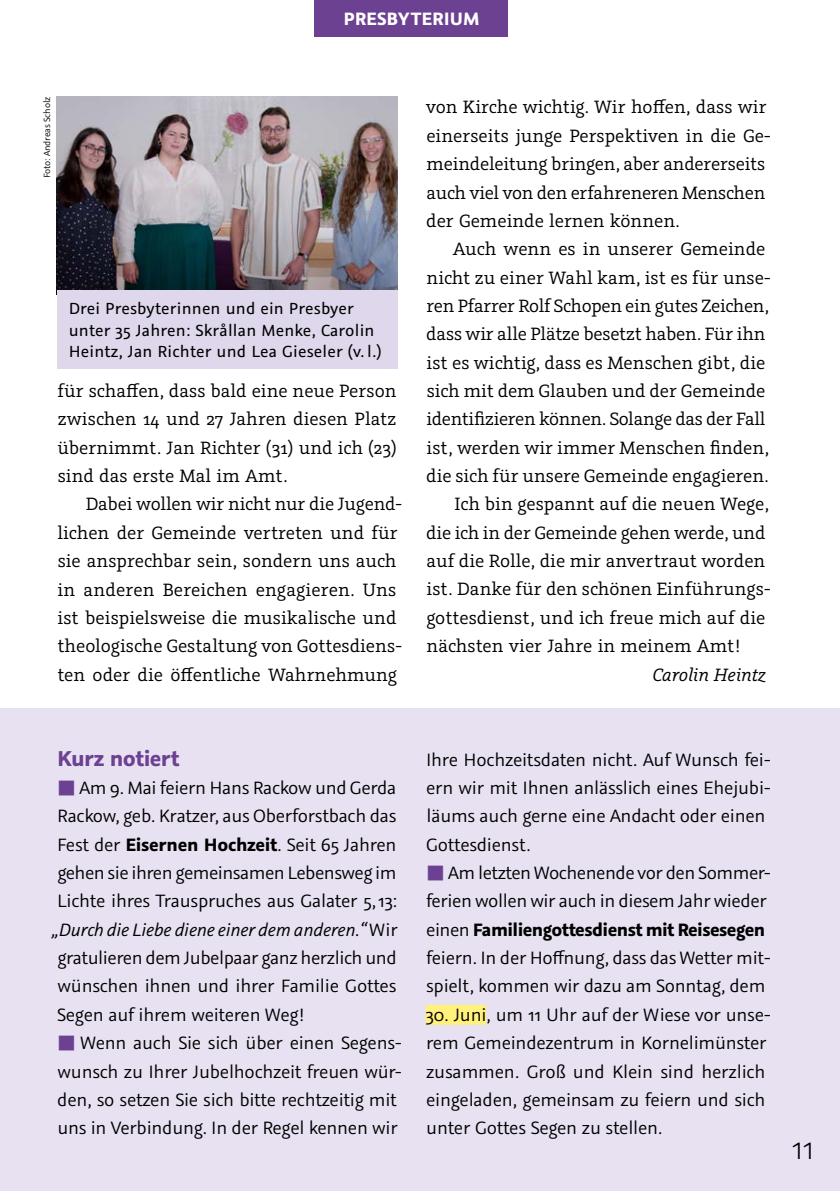
<style>
.page{position:relative;width:840px;height:1191px;background:#fff}
.page>*{position:absolute;margin:0;border:0;box-sizing:border-box;transform-origin:0 0}
.t1{font:300 36px "Graublau Sans";color:#000}
.t2{font:700 24px "Graublau Sans";letter-spacing:-.025em;color:#6c4192}
.t3{font:20px/28.4px "Graublau Slab";letter-spacing:-.005em;color:#000}
.t4{font:20px/28.4px "Graublau Sans";letter-spacing:-.015em;color:#000}
.t5{font:italic 20px "Graublau Slab";color:#000}
.t6{font:700 20px "Graublau Sans";color:#fff}
.t7{font:18px/21.6px "Graublau Sans";letter-spacing:.01em;color:#000}
.t8{font:10px "Graublau Sans";letter-spacing:-.015em;color:#000}
.s1{color:#6c4192}
.s2{font-weight:700}
.s3{font-style:italic}
</style>
<div class="page">
<div style="left:0;top:709px;width:839px;height:482px;background:#e7e1f1"></div>
<img style="left:57px;top:96px;width:340px;height:194px">
<div style="left:57px;top:290px;width:340px;height:79px;background:#dfd7ec"></div>
<div style="left:315px;top:0;width:192px;height:36px;background:#6c4192"></div>
<div style="left:425px;top:1004px;width:61px;height:20px;background:#fff17b"></div>
<p class="t6" style="left:343px;top:6px;width:138px">PRESBYTERIUM</p>
<p class="t8" style="left:41px;top:178px;width:83px;rotate:-90deg">Foto: Andreas Scholz</p>
<p class="t7" style="left:69px;top:297px;width:314px">Drei Presbyterinnen und ein Presbyer unter 35 Jahren: Skrållan Menke, Carolin<br>Heintz, Jan Richter und Lea Gieseler (v. l.)</p>
<p class="t3" style="left:57px;top:376px;width:340px;text-align:justify">für schaffen, dass bald eine neue Person zwischen 14 und 27 Jahren diesen Platz übernimmt. Jan Richter (31) und ich (23) sind das erste Mal im Amt.</p>
<p class="t3" style="left:57px;top:490px;width:346px;text-indent:28px">Dabei wollen wir nicht nur die Jugend&shy;lichen der Gemeinde vertreten und für sie ansprechbar sein, sondern uns auch in anderen Bereichen engagieren. Uns ist beispielsweise die musikalische und theologische Gestaltung von Gottesdiens&shy;ten oder die öffentliche Wahrnehmung</p>
<p class="t3" style="left:425px;top:93px;width:346px">von Kirche wichtig. Wir hoffen, dass wir einerseits junge Perspektiven in die Ge&shy;meindeleitung bringen, aber andererseits auch viel von den erfahreneren Menschen der Gemeinde lernen können.</p>
<p class="t3" style="left:452px;top:234px;width:314px">Auch wenn es in unserer Gemeinde</p>
<p class="t3" style="left:426px;top:263px;width:346px">nicht zu einer Wahl kam, ist es für unse-</p>
<p class="t3" style="left:426px;top:291px;width:344px">ren Pfarrer Rolf Schopen ein gutes Zeichen,</p>
<p class="t3" style="left:426px;top:319px;width:340px">dass wir alle Plätze besetzt haben. Für ihn</p>
<p class="t3" style="left:426px;top:348px;width:340px">ist es wichtig, dass es Menschen gibt, die</p>
<p class="t3" style="left:426px;top:376px;width:340px">sich mit dem Glauben und der Gemeinde</p>
<p class="t3" style="left:426px;top:404px;width:340px">identifizieren können. Solange das der Fall</p>
<p class="t3" style="left:426px;top:433px;width:344px">ist, werden wir immer Menschen finden,</p>
<p class="t3" style="left:426px;top:461px;width:344px">die sich für unsere Gemeinde engagieren.</p>
<p class="t3" style="left:454px;top:490px;width:316px">Ich bin gespannt auf die neuen Wege,</p>
<p class="t3" style="left:426px;top:518px;width:340px">die ich in der Gemeinde gehen werde, und</p>
<p class="t3" style="left:426px;top:546px;width:340px">auf die Rolle, die mir anvertraut worden</p>
<p class="t3" style="left:426px;top:575px;width:346px">ist. Danke für den schönen Einführungs-</p>
<p class="t3" style="left:426px;top:603px;width:340px">gottesdienst, und ich freue mich auf die</p>
<p class="t3" style="left:426px;top:631px;width:315px">nächsten vier Jahre in meinem Amt!</p>
<p class="t5" style="left:652px;top:663px;width:115px">Carolin Heintz</p>
<p class="t2" style="left:57px;top:742px;width:124px">Kurz notiert</p>
<p class="t4" style="left:52px;top:773px;width:347px;text-align:justify;text-indent:6px"><span class="s1">■</span> Am 9. Mai feiern Hans Rackow und Gerda Rackow, geb. Kratzer, aus Oberforstbach das Fest der <span class="s2">Eisernen Hochzeit</span>. Seit 65 Jahren gehen sie ihren gemeinsamen Lebensweg im Lichte ihres Trauspruches aus Galater 5,13: <span class="s3">„Durch die Liebe diene einer dem anderen.“</span> Wir gratulieren dem Jubelpaar ganz herzlich und wünschen ihnen und ihrer Familie Gottes Segen auf ihrem weiteren Weg!</p>
<p class="t4" style="left:57px;top:1028px;width:346px"><span class="s1">■</span> Wenn auch Sie sich über einen Segens&shy;wunsch zu Ihrer Jubelhochzeit freuen wür&shy;den, so setzen Sie sich bitte rechtzeitig mit uns in Verbindung. In der Regel kennen wir</p>
<p class="t4" style="left:426px;top:745px;width:346px">Ihre Hochzeitsdaten nicht. Auf Wunsch fei&shy;ern wir mit Ihnen anlässlich eines Ehejubi&shy;läums auch gerne eine Andacht oder einen Gottesdienst.</p>
<p class="t4" style="left:426px;top:858px;width:346px"><span class="s1">■</span> Am letzten Wochenende vor den Sommer&shy;ferien wollen wir auch in diesem Jahr wieder einen <span class="s2">Familiengottesdienst mit Reisesegen </span>feiern. In der Hoffnung, dass das Wetter mit&shy;spielt, kommen wir dazu am Sonntag, dem</p>
<p class="t4" style="left:425px;top:1000px;width:347px">30. Juni, um 11 Uhr auf der Wiese vor unse&shy;rem Gemeindezentrum in Kornelimünster zusammen. Groß und Klein sind herzlich eingeladen, gemeinsam zu feiern und sich unter Gottes Segen zu stellen.</p>
<h1 class="t1" style="left:791px;top:1126px;width:24px">11</h1>
</div>
